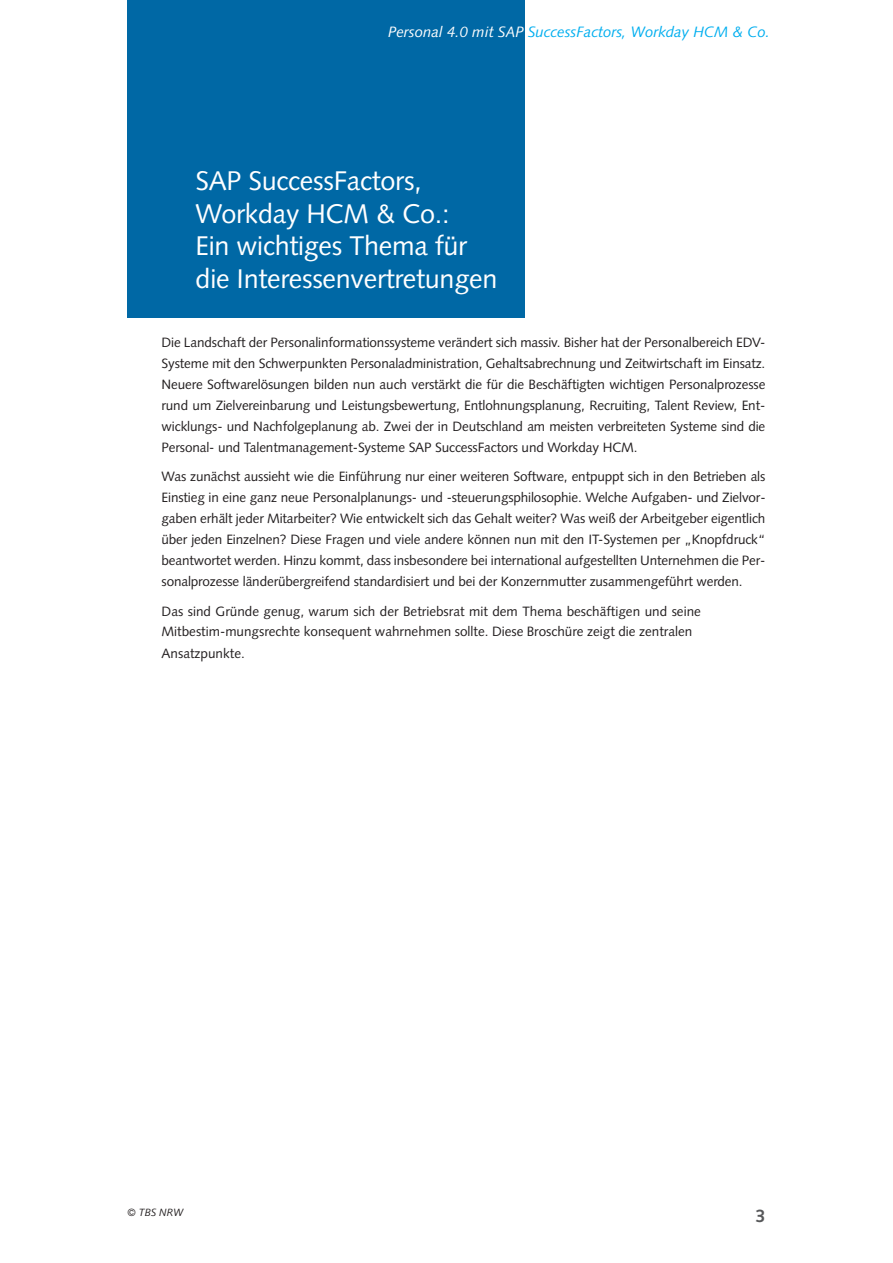
<style>
.page{position:relative;width:893px;height:1263px;background:#fff}
.page>*{position:absolute;margin:0;border:0;box-sizing:border-box;transform-origin:0 0}
.t1{font:27px/32.4px "Syntax LT";letter-spacing:-.01em;color:#fff}
.t2{font:700 18px "Syntax LT";color:#57585a}
.t3{font:italic 15px "Syntax LT";color:#00aeef}
.t4{font:13.5px/21px "Syntax LT";color:#231f20;text-align:justify}
.t5{font:italic 10.5px "Syntax LT";color:#231f20}
.s1{color:#fff}
.s2{font-family:"Syntax LT Std"}
</style>
<div class="page">
<div style="left:128px;top:0;width:397px;height:317px;background:#0068a5"></div>
<p class="t3" style="left:388px;top:25px;width:384px"><span class="s1">Personal 4.0 mit SAP</span> SuccessFactors, Workday HCM &amp; Co.</p>
<h1 class="t1" style="left:196px;top:167px;width:303px">SAP SuccessFactors,<br>Workday HCM &amp; Co.:<br>Ein wichtiges Thema für die Interessenvertretungen</h1>
<p class="t4" style="left:162px;top:333px;width:605px">Die Landschaft der Personalinformationssysteme verändert sich massiv. Bisher hat der Personalbereich EDV-Systeme mit den Schwerpunkten Personaladministration, Gehaltsabrechnung und Zeitwirtschaft im Einsatz.<br>Neuere Softwarelösungen bilden nun auch verstärkt die für die Beschäftigten wichtigen Personalprozesse rund um Zielvereinbarung und Leistungsbewertung, Entlohnungsplanung, Recruiting, Talent Review, Ent&shy;wicklungs- und Nachfolgeplanung ab. Zwei der in Deutschland am meisten verbreiteten Systeme sind die Personal- und Talentmanagement-Systeme SAP SuccessFactors und Workday HCM.</p>
<p class="t4" style="left:162px;top:467px;width:605px">Was zunächst aussieht wie die Einführung nur einer weiteren Software, entpuppt sich in den Betrieben als Einstieg in eine ganz neue Personalplanungs- und -steuerungsphilosophie. Welche Aufgaben- und Zielvor&shy;gaben erhält jeder Mitarbeiter? Wie entwickelt sich das Gehalt weiter? Was weiß der Arbeitgeber eigentlich über jeden Einzelnen? Diese Fragen und viele andere können nun mit den IT-Systemen per „Knopfdruck“ beantwortet werden. Hinzu kommt, dass insbesondere bei international aufgestellten Unternehmen die Per&shy;sonalprozesse länderübergreifend standardisiert und bei der Konzernmutter zusammengeführt werden.</p>
<p class="t4" style="left:162px;top:602px;width:541px;text-align:left">Das sind Gründe genug, warum sich der Betriebsrat mit dem Thema beschäftigen und seine<br>Mitbestim-mungsrechte konsequent wahrnehmen sollte. Diese <span class="s2">Broschüre</span> zeigt die zentralen<br>Ansatzpunkte.</p>
<p class="t5" style="left:128px;top:1208px;width:58px">© TBS NRW</p>
<h2 class="t2" style="left:756px;top:1208px;width:12px">3</h2>
</div>
